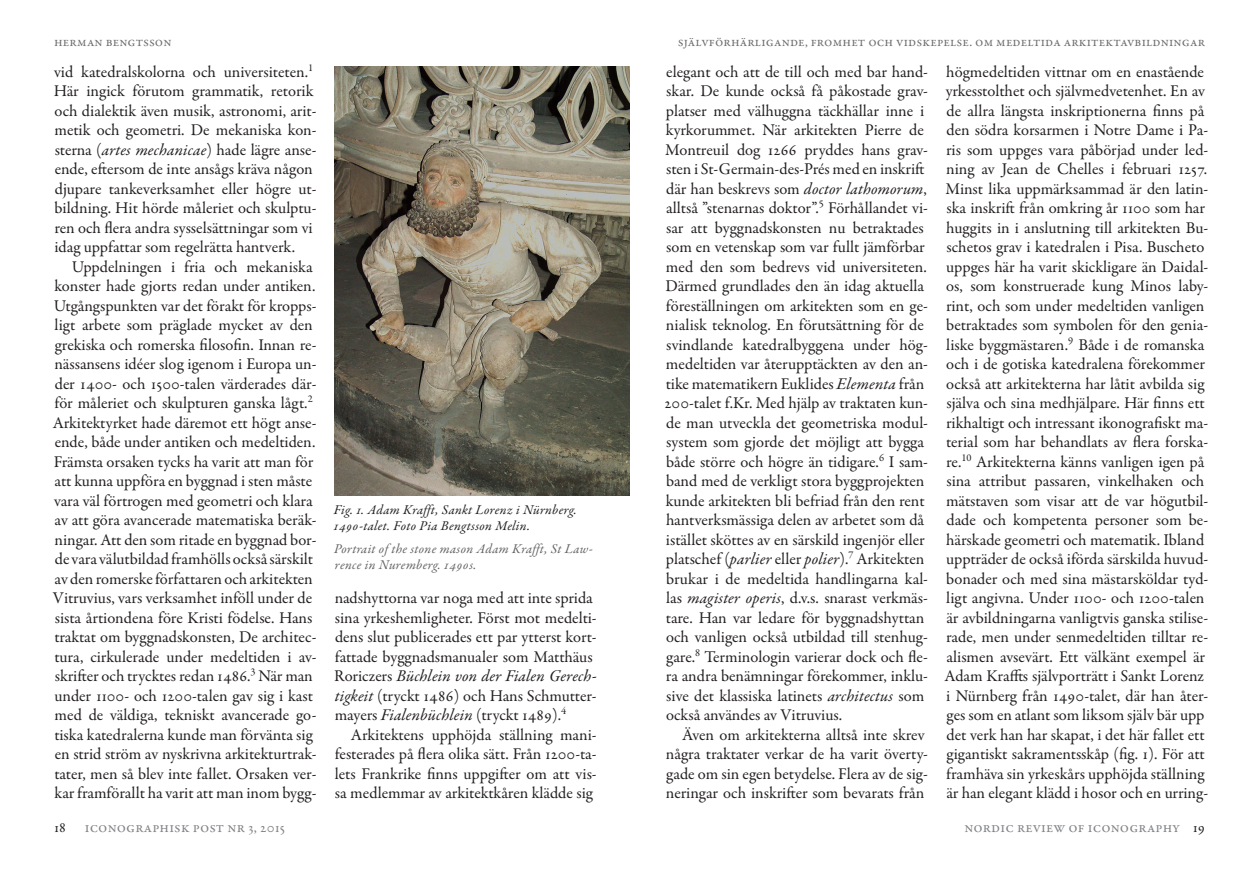
<style>
.page{position:relative;width:1259px;height:893px;background:#fff}
.page>*{position:absolute;margin:0;border:0;box-sizing:border-box;transform-origin:0 0}
.Brödtext_med_indrag{font:16.5px/19.5px "Garamond Premr Pro";color:#231f20}
.Brödtext_utan_indrag{font:16.5px/19.5px "Garamond Premr Pro";color:#231f20}
.t1{font:15px "Garamond Premr Pro";letter-spacing:.01em;color:#808285}
.t2{font:15px "Garamond Premr Pro";color:#231f20}
.Nothuvud{font:13.5px "Garamond Premr Pro";letter-spacing:.01em;color:#6c6d70}
.Bildtexter{font:italic 13.5px/16.2px "Garamond Premr Pro";letter-spacing:.025em;color:#231f20}
.Captions_in_English{font:italic 13.5px/16.2px "Garamond Premr Pro";letter-spacing:.02em;color:#636366}
.s1{font-style:italic}
.s2{color:#231f20}
</style>
<div class="page">
<img style="left:334px;top:66px;width:295px;height:430px">
<p class="Nothuvud" style="left:54px;top:34px;width:119px">herman bengtsson</p>
<p class="Brödtext_utan_indrag" style="left:54px;top:62px;width:264px">vid katedralskolorna och universiteten.<sup>1<br></sup>Här ingick förutom grammatik, retorik och dialektik även musik, astronomi, arit&shy;metik och geometri. De mekaniska kon&shy;sterna (<span class="s1">artes mechanicae</span>) hade lägre anse&shy;ende, eftersom de inte ansågs kräva någon djupare tankeverksamhet eller högre ut&shy;bildning. Hit hörde måleriet och skulptu&shy;ren och flera andra sysselsättningar som vi idag uppfattar som regelrätta hantverk.</p>
<p class="Brödtext_med_indrag" style="left:53px;top:257px;width:265px;text-indent:19px">Uppdelningen i fria och mekaniska konster hade gjorts redan under antiken.<br>Utgångspunkten var det förakt för kropps&shy;ligt arbete som präglade mycket av den grekiska och romerska filosofin. Innan re&shy;nässansens idéer slog igenom i Europa un&shy;der 1400- och 1500-talen värderades där&shy;för måleriet och skulpturen ganska lågt.<sup>2<br></sup>Arkitektyrket hade däremot ett högt anse&shy;ende, både under antiken och medeltiden.<br>Främsta orsaken tycks ha varit att man för att kunna uppföra en byggnad i sten måste vara väl förtrogen med geometri och klara av att göra avancerade matematiska beräk&shy;ningar. Att den som ritade en byggnad bor&shy;de vara välutbildad framhölls också särskilt av den romerske författaren och arkitekten Vitruvius, vars verksamhet inföll under de sista årtiondena före Kristi födelse. Hans traktat om byggnadskonsten, De architec&shy;tura, cirkulerade under medeltiden i av&shy;skrifter och trycktes redan 1486.<sup>3</sup> När man under 1100- och 1200-talen gav sig i kast med de väldiga, tekniskt avancerade go&shy;tiska katedralerna kunde man förvänta sig en strid ström av nyskrivna arkitekturtrak&shy;tater, men så blev inte fallet. Orsaken ver&shy;kar framförallt ha varit att man inom bygg-</p>
<p class="Bildtexter" style="left:334px;top:502px;width:245px">Fig. 1. Adam Krafft, Sankt Lorenz i Nürnberg.<br>1490-talet. Foto Pia Bengtsson Melin.</p>
<p class="Captions_in_English" style="left:334px;top:541px;width:260px">Portrait of the stone mason Adam Krafft, St Law&shy;rence in Nuremberg. 1490s.</p>
<p class="Brödtext_med_indrag" style="left:334px;top:588px;width:264px">nadshyttorna var noga med att inte sprida sina yrkeshemligheter. Först mot medelti&shy;dens slut publicerades ett par ytterst kort&shy;fattade byggnadsmanualer som Matthäus Roriczers <span class="s1">Büchlein von der Fialen Gerech&shy;tigkeit</span> (tryckt 1486) och Hans Schmutter&shy;mayers <span class="s1">Fialenbüchlein</span> (tryckt 1489).<sup>4</sup></p>
<p class="Brödtext_med_indrag" style="left:335px;top:725px;width:263px;text-align:justify;text-indent:16px">Arkitektens upphöjda ställning mani&shy;festerades på flera olika sätt. Från 1200-ta&shy;lets Frankrike finns uppgifter om att vis&shy;sa medlemmar av arkitektkåren klädde sig</p>
<p class="Nothuvud" style="left:678px;top:34px;width:528px">Självförhärligande, fromhet och vidskepelse. Om medeltida arkitektavbildningar</p>
<p class="Brödtext_med_indrag" style="left:664px;top:62px;width:265px">elegant och att de till och med bar hand&shy;skar. De kunde också få påkostade grav&shy;platser med välhuggna täckhällar inne i kyrkorummet. När arkitekten Pierre de Montreuil dog 1266 pryddes hans grav&shy;sten i St-Germain-des-Prés med en inskrift där han beskrevs som <span class="s1">doctor lathomorum</span>, alltså ”stenarnas doktor”.<sup>5</sup> Förhållandet vi&shy;sar att byggnadskonsten nu betraktades som en vetenskap som var fullt jämförbar med den som bedrevs vid universiteten.<br>Därmed grundlades den än idag aktuella föreställningen om arkitekten som en ge&shy;nialisk teknolog. En förutsättning för de svindlande katedralbyggena under hög&shy;medeltiden var återupptäckten av den an&shy;tike matematikern Euklides <span class="s1">Elementa</span> från 200-talet f.Kr. Med hjälp av traktaten kun&shy;de man utveckla det geometriska modul&shy;system som gjorde det möjligt att bygga både större och högre än tidigare.<sup>6</sup> I sam&shy;band med de verkligt stora byggprojekten kunde arkitekten bli befriad från den rent hantverksmässiga delen av arbetet som då istället sköttes av en särskild ingenjör eller platschef (<span class="s1">parlier</span> eller <span class="s1">polier</span>).<sup>7</sup> Arkitekten brukar i de medeltida handlingarna kal&shy;las <span class="s1">magister operis</span>, d.v.s. snarast verkmäs&shy;tare. Han var ledare för byggnadshyttan och vanligen också utbildad till stenhug&shy;gare.<sup>8</sup> Terminologin varierar dock och fle&shy;ra andra benämningar förekommer, inklu&shy;sive det klassiska latinets <span class="s1">architectus</span> som också användes av Vitruvius.</p>
<p class="Brödtext_med_indrag" style="left:666px;top:725px;width:264px;text-indent:16px">Även om arkitekterna alltså inte skrev några traktater verkar de ha varit överty&shy;gade om sin egen betydelse. Flera av de sig&shy;neringar och inskrifter som bevarats från</p>
<p class="Brödtext_med_indrag" style="left:944px;top:62px;width:265px">högmedeltiden vittnar om en enastående yrkesstolthet och självmedvetenhet. En av de allra längsta inskriptionerna finns på den södra korsarmen i Notre Dame i Pa&shy;ris som uppges vara påbörjad under led&shy;ning av Jean de Chelles i februari 1257.<br>Minst lika uppmärksammad är den latin&shy;ska inskrift från omkring år 1100 som har huggits in i anslutning till arkitekten Bu&shy;schetos grav i katedralen i Pisa. Buscheto uppges här ha varit skickligare än Daidal&shy;os, som konstruerade kung Minos laby&shy;rint, och som under medeltiden vanligen betraktades som symbolen för den genia&shy;liske byggmästaren.<sup>9</sup> Både i de romanska och i de gotiska katedralena förekommer också att arkitekterna har låtit avbilda sig själva och sina medhjälpare. Här finns ett rikhaltigt och intressant ikonografiskt ma&shy;terial som har behandlats av flera forska&shy;re.<sup>10</sup> Arkitekterna känns vanligen igen på sina attribut passaren, vinkelhaken och mätstaven som visar att de var högutbil&shy;dade och kompetenta personer som be&shy;härskade geometri och matematik. Ibland uppträder de också iförda särskilda huvud&shy;bonader och med sina mästarsköldar tyd&shy;ligt angivna. Under 1100- och 1200-talen är avbildningarna vanligtvis ganska stilise&shy;rade, men under senmedeltiden tilltar re&shy;alismen avsevärt. Ett välkänt exempel är Adam Kraffts självporträtt i Sankt Lorenz i Nürnberg från 1490-talet, där han åter&shy;ges som en atlant som liksom själv bär upp det verk han har skapat, i det här fallet ett gigantiskt sakramentsskåp (fig. 1). För att framhäva sin yrkeskårs upphöjda ställning är han elegant klädd i hosor och en urring-</p>
<p class="t2" style="left:54px;top:818px;width:13px">18</p>
<p class="t1" style="left:85px;top:818px;width:202px">iconographisk post nr 3, 2015</p>
<p class="t1" style="left:964px;top:818px;width:242px">nordic review of iconography <span class="s2">19</span></p>
</div>
